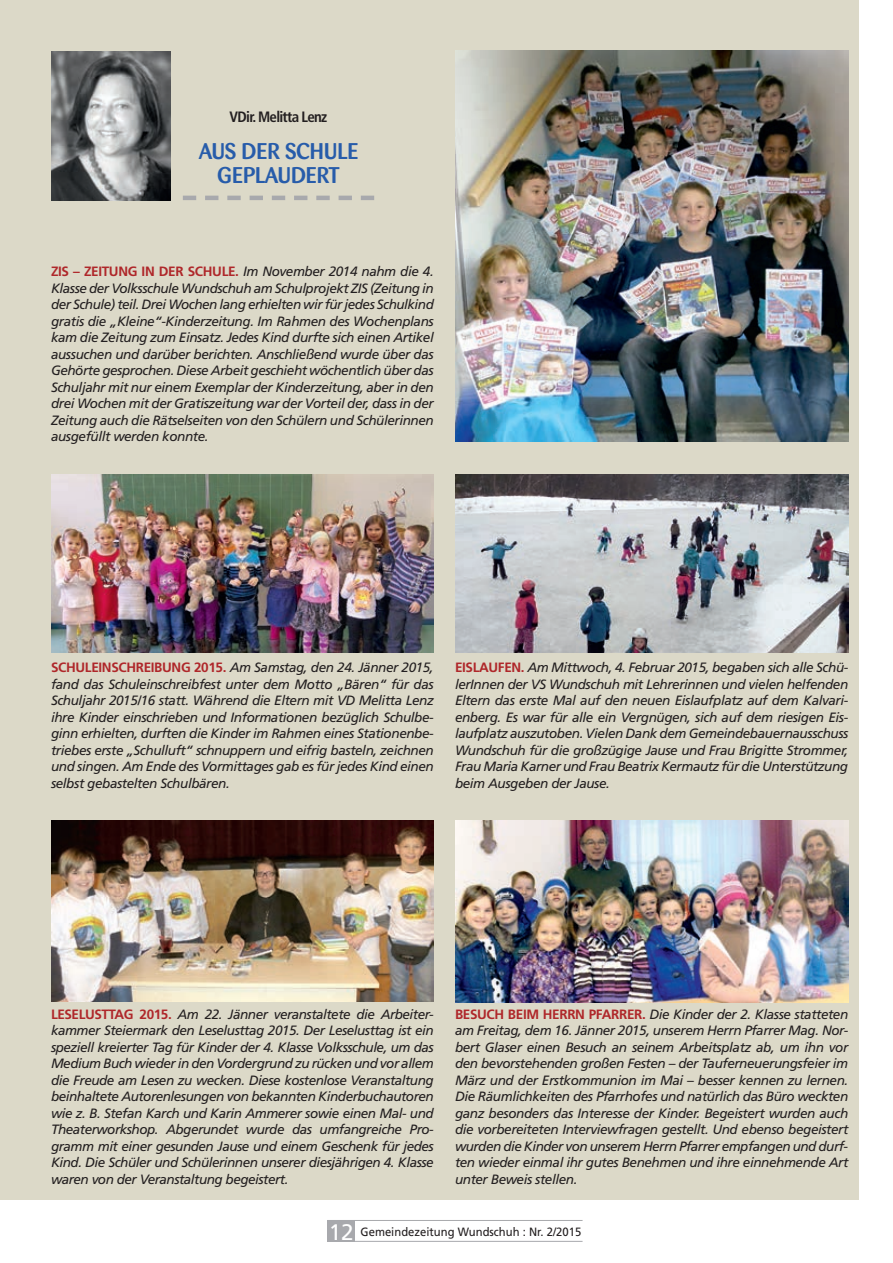
<style>
.page{position:relative;width:893px;height:1263px;background:#fff}
.page>*{position:absolute;margin:0;border:0;box-sizing:border-box;transform-origin:0 0}
.t1{font:500 22.5px/24px "Barmeno";letter-spacing:-.01em;color:#275caa;text-align:center}
.t2{font:700 condensed 15px "Frutiger LT Std";letter-spacing:-.05em;color:#231f20}
.t3{font:italic 13.5px/16.5px "Frutiger LT Std";letter-spacing:-.03em;color:#231f20;text-align:justify}
.t4{font:12px "Frutiger LT Std";color:#231f20;scale:.94 1}
.s1{font-weight:700;font-style:normal;color:#af272a}
.s2{font-size:22.5px;color:#fff}
</style>
<div class="page">
<div style="left:327px;top:1220px;width:28px;height:22px;background:#a8a9ad"></div>
<hr style="left:327px;top:1220px;width:256px;height:1px;background:#a8a9ad">
<hr style="left:327px;top:1241px;width:256px;height:1px;background:#a8a9ad">
<div style="left:0;top:0;width:859px;height:1199px;background:#dcd9c8"></div>
<svg style="left:183px;top:196px;width:191px;height:4px"></svg>
<img style="left:51px;top:51px;width:120px;height:149px">
<img style="left:455px;top:821px;width:393px;height:181px">
<img style="left:455px;top:474px;width:393px;height:179px">
<img style="left:51px;top:821px;width:383px;height:181px">
<img style="left:51px;top:474px;width:383px;height:179px">
<img style="left:455px;top:50px;width:393px;height:391px">
<p class="t2" style="left:230px;top:107px;width:99px">VDir. Melitta Lenz</p>
<h1 class="t1" style="left:199px;top:140px;width:161px">AUS DER SCHULE<br>GEPLAUDERT</h1>
<p class="t3" style="left:51px;top:263px;width:384px"><span class="s1">ZIS – ZEITUNG IN DER SCHULE.</span> Im November 2014 nahm die 4.<br>Klasse der Volksschule Wundschuh am Schulprojekt ZIS (Zeitung in der Schule) teil. Drei Wochen lang erhielten wir für jedes Schulkind gratis die „Kleine“-Kinderzeitung. Im Rahmen des Wochenplans kam die Zeitung zum Einsatz. Jedes Kind durfte sich einen Artikel aussuchen und darüber berichten. Anschließend wurde über das Gehörte gesprochen. Diese Arbeit geschieht wöchentlich über das Schuljahr mit nur einem Exemplar der Kinderzeitung, aber in den drei Wochen mit der Gratiszeitung war der Vorteil der, dass in der Zeitung auch die Rätselseiten von den Schülern und Schülerinnen ausgefüllt werden konnte.</p>
<p class="t3" style="left:51px;top:659px;width:384px"><span class="s1">SCHULEINSCHREIBUNG 2015.</span> Am Samstag, den 24. Jänner 2015, fand das Schuleinschreibfest unter dem Motto „Bären“ für das Schuljahr 2015/16 statt. Während die Eltern mit VD Melitta Lenz ihre Kinder einschrieben und Informationen bezüglich Schulbe&shy;ginn erhielten, durften die Kinder im Rahmen eines Stationenbe&shy;triebes erste „Schulluft“ schnuppern und eifrig basteln, zeichnen und singen. Am Ende des Vormittages gab es für jedes Kind einen selbst gebastelten Schulbären.</p>
<p class="t3" style="left:455px;top:659px;width:395px"><span class="s1">EISLAUFEN.</span> Am Mittwoch, 4. Februar 2015, begaben sich alle Schü&shy;lerInnen der VS Wundschuh mit Lehrerinnen und vielen helfenden Eltern das erste Mal auf den neuen Eislaufplatz auf dem Kalvari&shy;enberg. Es war für alle ein Vergnügen, sich auf dem riesigen Eis&shy;laufplatz auszutoben. Vielen Dank dem Gemeindebauernausschuss Wundschuh für die großzügige Jause und Frau Brigitte Strommer, Frau Maria Karner und Frau Beatrix Kermautz für die Unterstützung beim Ausgeben der Jause.</p>
<p class="t3" style="left:51px;top:1006px;width:384px"><span class="s1">LESELUSTTAG 2015.</span> Am 22. Jänner veranstaltete die Arbeiter&shy;kammer Steiermark den Leselusttag 2015. Der Leselusttag ist ein speziell kreierter Tag für Kinder der 4. Klasse Volksschule, um das Medium Buch wieder in den Vordergrund zu rücken und vor allem die Freude am Lesen zu wecken. Diese kostenlose Veranstaltung beinhaltete Autorenlesungen von bekannten Kinderbuchautoren wie z. B. Stefan Karch und Karin Ammerer sowie einen Mal- und Theaterworkshop. Abgerundet wurde das umfangreiche Pro&shy;gramm mit einer gesunden Jause und einem Geschenk für jedes Kind. Die Schüler und Schülerinnen unserer diesjährigen 4. Klasse waren von der Veranstaltung begeistert.</p>
<p class="t3" style="left:455px;top:1006px;width:395px"><span class="s1">BESUCH BEIM HERRN PFARRER.</span> Die Kinder der 2. Klasse statteten am Freitag, dem 16. Jänner 2015, unserem Herrn Pfarrer Mag. Nor&shy;bert Glaser einen Besuch an seinem Arbeitsplatz ab, um ihn vor den bevorstehenden großen Festen – der Tauferneuerungsfeier im März und der Erstkommunion im Mai – besser kennen zu lernen.<br>Die Räumlichkeiten des Pfarrhofes und natürlich das Büro weckten ganz besonders das Interesse der Kinder. Begeistert wurden auch die vorbereiteten Interviewfragen gestellt. Und ebenso begeistert wurden die Kinder von unserem Herrn Pfarrer empfangen und durf&shy;ten wieder einmal ihr gutes Benehmen und ihre einnehmende Art unter Beweis stellen.</p>
<p class="t4" style="left:329px;top:1224px;width:270px"><span class="s2">12</span> Gemeindezeitung Wundschuh : Nr. 2/2015</p>
</div>
